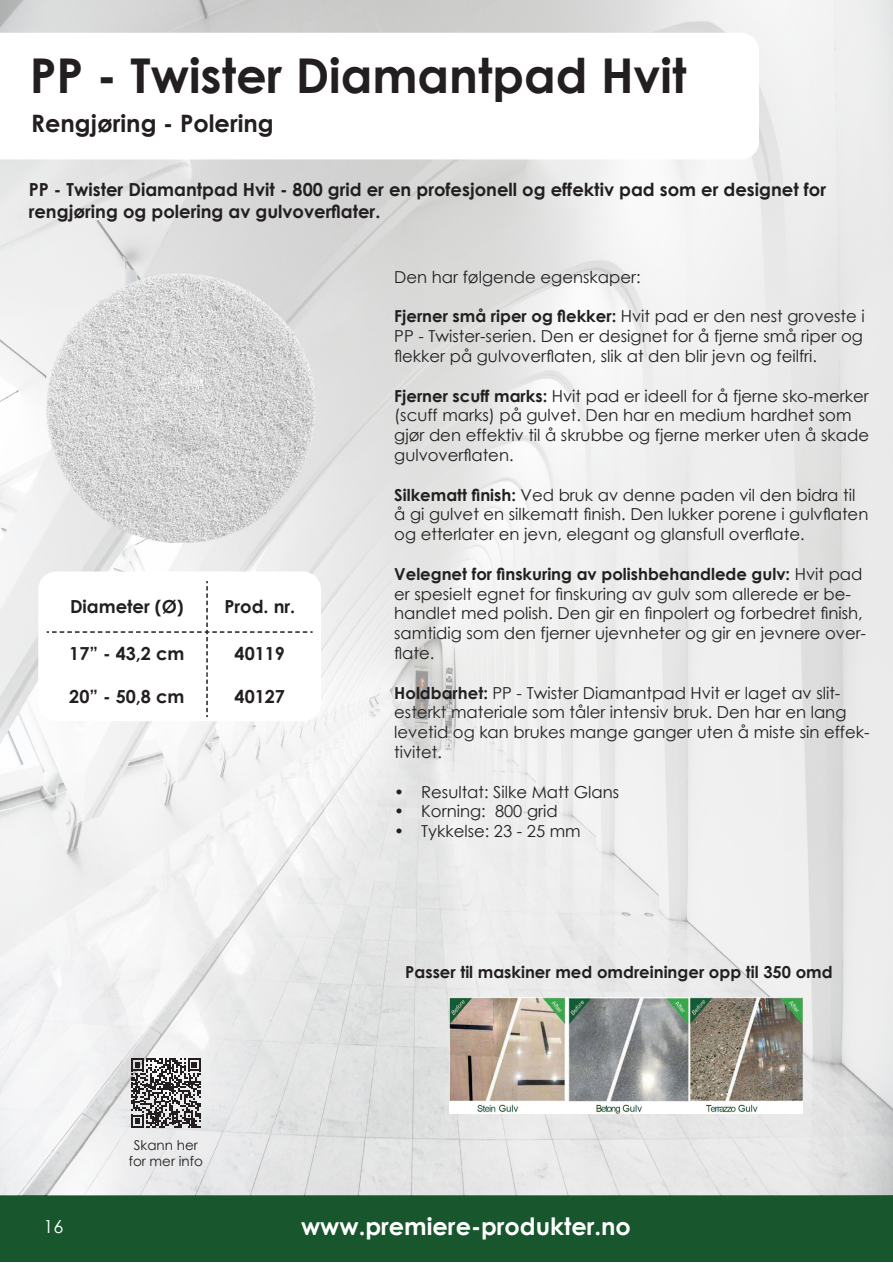
<style>
.page{position:relative;width:893px;height:1263px;background:#fff}
.page>*{position:absolute;margin:0;border:0;box-sizing:border-box;transform-origin:0 0}
.t1{font:700 48px "Century Gothic";color:#231f20}
.t2{font:700 24px "Century Gothic";color:#fff}
.t3{font:700 24px "Century Gothic";color:#231f20}
.t4{font:700 18px/21.6px "Century Gothic";color:#231f20}
.t5{font:18px "Century Gothic";color:#fff}
.t6{font:16.5px/19.8px "Century Gothic";color:#231f20}
.t7{font:700 16.5px "Century Gothic";color:#231f20}
.t8{font:13.5px "Century Gothic";color:#231f20}
.s1{font-weight:700}
</style>
<div class="page">
<div style="left:0;top:1195px;width:893px;height:67px;background:#18572d"></div>
<img style="left:0;top:0;width:893px;height:1195px">
<svg style="left:0;top:33px;width:759px;height:126px"></svg>
<div style="left:38px;top:571px;width:283px;height:150px;background:#fff;border-radius:18px"></div>
<svg style="left:47px;top:581px;width:266px;height:136px"></svg>
<svg style="left:131px;top:1058px;width:70px;height:70px"></svg>
<img style="left:43px;top:259px;width:275px;height:283px">
<img style="left:449px;top:997px;width:353px;height:116px">
<p class="t1" style="left:30px;top:39px;width:658px">PP - Twister Diamantpad Hvit</p>
<p class="t3" style="left:31px;top:105px;width:244px">Rengjøring - Polering</p>
<p class="t4" style="left:29px;top:178px;width:799px">PP - Twister Diamantpad Hvit - 800 grid er en profesjonell og effektiv pad som er designet for rengjøring og polering av gulvoverflater.</p>
<p class="t4" style="left:70px;top:595px;width:115px">Diameter (Ø)</p>
<p class="t4" style="left:224px;top:595px;width:72px">Prod. nr.</p>
<p class="t4" style="left:69px;top:642px;width:117px">17” - 43,2 cm</p>
<p class="t4" style="left:235px;top:642px;width:52px">40119</p>
<p class="t4" style="left:69px;top:684px;width:117px">20” - 50,8 cm</p>
<p class="t4" style="left:235px;top:684px;width:52px">40127</p>
<p class="t8" style="left:134px;top:1135px;width:66px">Skann her</p>
<p class="t8" style="left:129px;top:1151px;width:76px">for mer info</p>
<p class="t6" style="left:394px;top:267px;width:248px">Den har følgende egenskaper:</p>
<p class="t6" style="left:394px;top:306px;width:472px;text-align:justify"><span class="s1">Fjerner små riper og flekker:</span> Hvit pad er den nest groveste i PP - Twister-serien. Den er designet for å fjerne små riper og flekker på gulvoverflaten, slik at den blir jevn og feilfri.</p>
<p class="t6" style="left:394px;top:385px;width:476px"><span class="s1">Fjerner scuff marks:</span> Hvit pad er ideell for å fjerne sko-merker (scuff marks) på gulvet. Den har en medium hardhet som gjør den effektiv til å skrubbe og fjerne merker uten å skade gulvoverflaten.</p>
<p class="t6" style="left:394px;top:484px;width:476px"><span class="s1">Silkematt finish:</span> Ved bruk av denne paden vil den bidra til å gi gulvet en silkematt finish. Den lukker porene i gulvflaten og etterlater en jevn, elegant og glansfull overflate.</p>
<p class="t6" style="left:394px;top:564px;width:473px"><span class="s1">Velegnet for finskuring av polishbehandlede gulv:</span> Hvit pad er spesielt egnet for finskuring av gulv som allerede er be&shy;handlet med polish. Den gir en finpolert og forbedret finish, samtidig som den fjerner ujevnheter og gir en jevnere over&shy;flate.</p>
<p class="t6" style="left:394px;top:682px;width:477px"><span class="s1">Holdbarhet:</span> PP - Twister Diamantpad Hvit er laget av slit&shy;esterkt materiale som tåler intensiv bruk. Den har en lang levetid og kan brukes mange ganger uten å miste sin effek&shy;tivitet.</p>
<p class="t6" style="left:394px;top:781px;width:227px">• Resultat: Silke Matt Glans</p>
<p class="t6" style="left:394px;top:801px;width:165px">• Korning: 800 grid</p>
<p class="t6" style="left:394px;top:821px;width:188px">• Tykkelse: 23 - 25 mm</p>
<p class="t7" style="left:405px;top:960px;width:429px">Passer til maskiner med omdreininger opp til 350 omd</p>
<p class="t5" style="left:43px;top:1214px;width:21px">16</p>
<h2 class="t2" style="left:301px;top:1208px;width:331px">www.premiere-produkter.no</h2>
</div>
